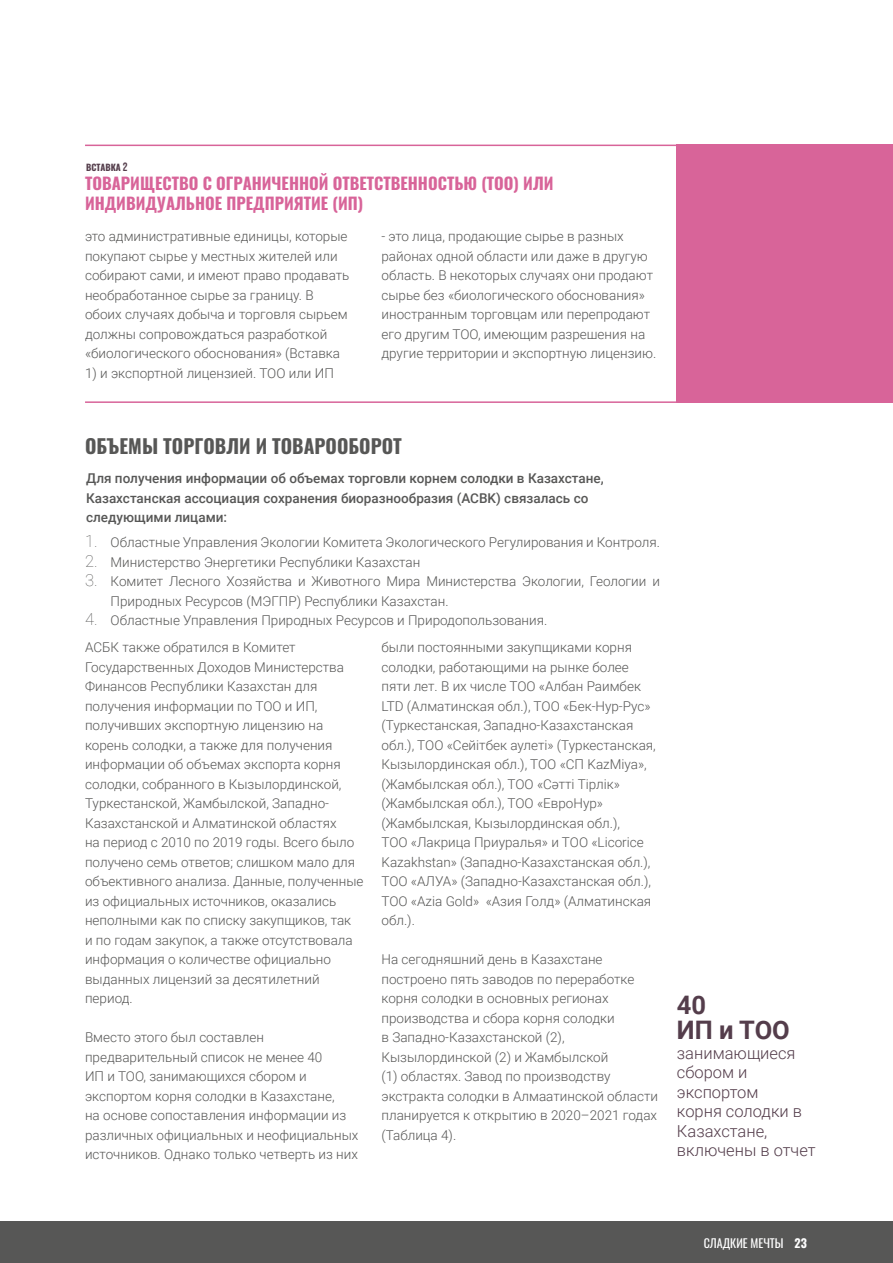
<style>
.page{position:relative;width:893px;height:1263px;background:#fff}
.page>*{position:absolute;margin:0;border:0;box-sizing:border-box;transform-origin:0 0}
.t1{font:700 25.5px "Roboto";color:#543d4b}
.t2{font:700 19.5px "Oswald";color:#575756}
.t3{font:700 16.5px/19.5px "Oswald";color:#d86499}
.t4{font:300 16.5px/19.5px "Roboto";color:#543d4b}
.t5{font:300 13.5px/19.5px "Roboto";color:#575756}
.t6{font:500 13.5px/19.5px "Roboto";color:#575756}
.t7{font:12px "Oswald";color:#fff}
.t8{font:700 9px "Oswald";color:#543d4b}
.s1{font-family:"Bebas Neue";font-weight:400;font-size:12px}
.s2{font-weight:100;font-size:16.5px}
.s3{font-weight:700}
</style>
<div class="page">
<div style="left:0;top:1221px;width:893px;height:42px;background:#575756"></div>
<hr style="left:85px;top:145px;width:592px;height:1px;background:#d86499">
<hr style="left:85px;top:401px;width:592px;height:2px;background:#d86499">
<div style="left:677px;top:145px;width:216px;height:258px;background:#d86499"></div>
<p class="t8" style="left:86px;top:163px;width:43px">ВСТАВКА <span class="s1">2</span></p>
<p class="t3" style="left:85px;top:175px;width:470px">ТОВАРИЩЕСТВО С ОГРАНИЧЕННОЙ ОТВЕТСТВЕННОСТЬЮ (ТОО) ИЛИ<br>ИНДИВИДУАЛЬНОЕ ПРЕДПРИЯТИЕ (ИП)</p>
<p class="t5" style="left:85px;top:226px;width:266px">это административные единицы, которые покупают сырье у местных жителей или собирают сами, и имеют право продавать необработанное сырье за границу. В обоих случаях добыча и торговля сырьем должны сопровождаться разработкой «биологического обоснования» (Вставка</p>
<p class="t5" style="left:85px;top:363px;width:250px">1) и экспортной лицензией. ТОО или ИП</p>
<p class="t5" style="left:381px;top:226px;width:276px">- это лица, продающие сырье в разных районах одной области или даже в другую область. В некоторых случаях они продают сырье без «биологического обоснования» иностранным торговцам или перепродают его другим ТОО, имеющим разрешения на другие территории и экспортную лицензию.</p>
<p class="t2" style="left:85px;top:436px;width:318px">ОБЪЕМЫ ТОРГОВЛИ И ТОВАРООБОРОТ</p>
<p class="t6" style="left:86px;top:468px;width:519px">Для получения информации об объемах торговли корнем солодки в Казахстане,<br>Казахстанская ассоциация сохранения биоразнообразия (ACBK) связалась со следующими лицами:</p>
<p class="t5" style="left:85px;top:532px;width:576px"><span class="s2">1.</span> Областные Управления Экологии Комитета Экологического Регулирования и Контроля.</p>
<p class="t5" style="left:85px;top:551px;width:337px"><span class="s2">2.</span> Министерство Энергетики Республики Казахстан</p>
<p class="t5" style="left:111px;top:571px;width:551px;text-indent:-26px"><span class="s2">3.</span> Комитет Лесного Хозяйства и Животного Мира Министерства Экологии, Геологии и<br>Природных Ресурсов (МЭГПР) Республики Казахстан.</p>
<p class="t5" style="left:85px;top:610px;width:464px"><span class="s2">4.</span> Областные Управления Природных Ресурсов и Природопользования.</p>
<p class="t5" style="left:85px;top:637px;width:280px">АСБК также обратился в Комитет Государственных Доходов Министерства Финансов Республики Казахстан для получения информации по ТОО и ИП, получивших экспортную лицензию на корень солодки, а также для получения информации об объемах экспорта корня солодки, собранного в Кызылординской, Туркестанской, Жамбылской, Западно-Казахстанской и Алматинской областях<br>на период с 2010 по 2019 годы. Всего было получено семь ответов; слишком мало для объективного анализа. Данные, полученные из официальных источников, оказались неполными как по списку закупщиков, так<br>и по годам закупок, а также отсутствовала информация о количестве официально выданных лицензий за десятилетний период.</p>
<p class="t5" style="left:85px;top:1027px;width:275px">Вместо этого был составлен предварительный список не менее 40<br>ИП и ТОО, занимающихся сбором и экспортом корня солодки в Казахстане,<br>на основе сопоставления информации из различных официальных и неофициальных источников. Однако только четверть из них</p>
<p class="t5" style="left:381px;top:637px;width:276px">были постоянными закупщиками корня солодки, работающими на рынке более пяти лет. В их числе ТОО «Албан Раимбек LTD (Алматинская обл.), ТОО «Бек-Нур-Рус» (Туркестанская, Западно-Казахстанская обл.), ТОО «Сейiтбек аулетi» (Туркестанская, Кызылординская обл.), ТОО «СП KazMiya», (Жамбылская обл.), ТОО «Сәттi Тiрлiк» (Жамбылская обл.), ТОО «ЕвроНур» (Жамбылская, Кызылординская обл.),<br>ТОО «Лакрица Приуралья» и ТОО «Licorice Kazakhstan» (Западно-Казахстанская обл.), ТОО «АЛУА» (Западно-Казахстанская обл.), ТОО «Azia Gold» «Азия Голд» (Алматинская обл.).</p>
<p class="t5" style="left:381px;top:949px;width:278px">На сегодняшний день в Казахстане построено пять заводов по переработке корня солодки в основных регионах производства и сбора корня солодки<br>в Западно-Казахстанской (2), Кызылординской (2) и Жамбылской<br>(1) областях. Завод по производству экстракта солодки в Алмаатинской области планируется к открытию в 2020–2021 годах (Таблица 4).</p>
<p class="t1" style="left:677px;top:987px;width:31px">40</p>
<p class="t1" style="left:677px;top:1012px;width:114px">ИП и ТОО</p>
<p class="t4" style="left:677px;top:1042px;width:120px">занимающиеся сбором и</p>
<p class="t4" style="left:677px;top:1081px;width:127px">экспортом корня солодки в<br>Казахстане,</p>
<p class="t4" style="left:677px;top:1140px;width:140px">включены в отчет</p>
<p class="t7" style="left:704px;top:1233px;width:105px">СЛАДКИЕ МЕЧТЫ <span class="s3">23</span></p>
</div>
